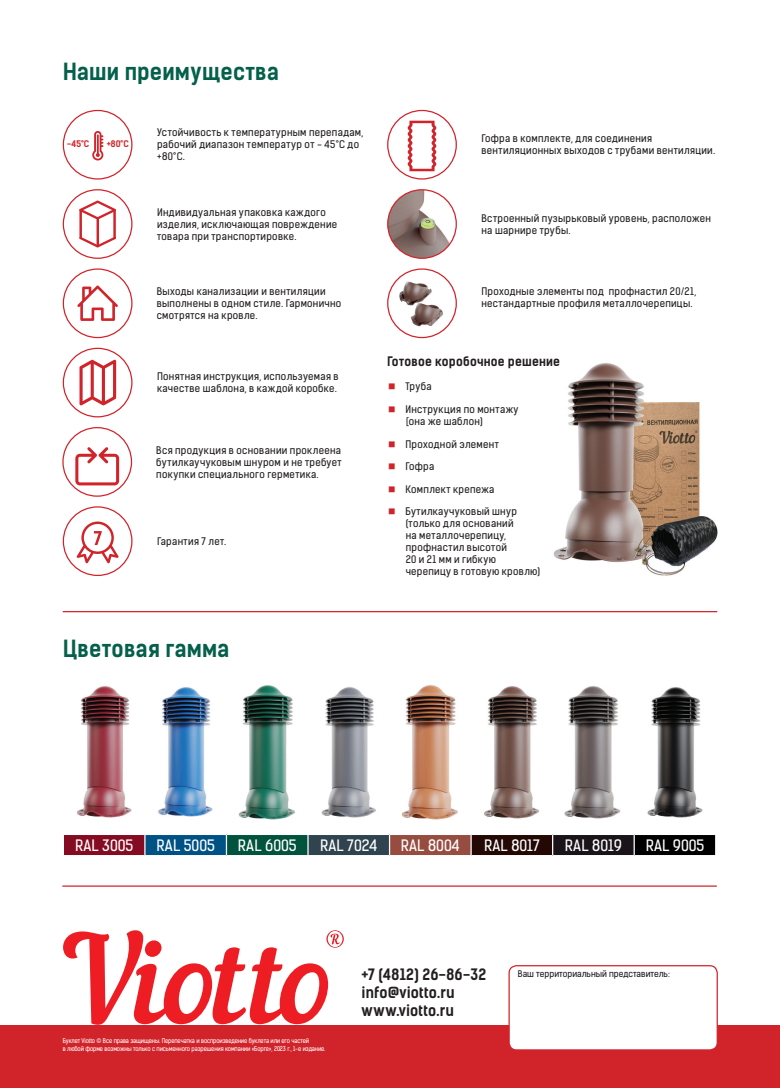
<style>
.page{position:relative;width:780px;height:1088px;background:#fff}
.page>*{position:absolute;margin:0;border:0;box-sizing:border-box;transform-origin:0 0}
.t1{font:22.5px "Kelson Sans Bold RU";letter-spacing:.015em;color:#045f4b}
.t2{font:15px "Kelson Sans Regular RU";color:#fff}
.t3{font:15px/18px "Kelson Sans Bold RU";letter-spacing:.005em;color:#231f20}
.t4{font:12.5px "Kelson Sans Bold RU";letter-spacing:.02em;color:#231f20}
.t5{font:10px/12px "Kelson Sans Regular RU";letter-spacing:.03em;color:#231f20}
.t6{font:8.75px "Kelson Sans Regular RU";color:#231f20}
.t7{font:8.75px "Kelson Sans Bold RU";color:#d1232a}
.t8{font:6.25px/7.5px "Kelson Sans Regular RU";letter-spacing:-.02em;color:#fff;scale:.95 1}
.s1{color:#d1232a}
</style>
<div class="page">
<svg style="left:63px;top:930px;width:281px;height:95px"></svg>
<img style="left:553px;top:363px;width:165px;height:213px">
<div style="left:63px;top:834px;width:82px;height:21px;background:#850b22"></div>
<div style="left:145px;top:834px;width:81px;height:21px;background:#005285"></div>
<div style="left:226px;top:834px;width:82px;height:21px;background:#01533d"></div>
<div style="left:308px;top:834px;width:81px;height:21px;background:#2f444f"></div>
<div style="left:389px;top:834px;width:82px;height:21px;background:#974c40"></div>
<div style="left:471px;top:834px;width:81px;height:21px;background:#230804"></div>
<div style="left:552px;top:834px;width:82px;height:21px;background:#1a141a"></div>
<div style="left:634px;top:834px;width:81px;height:21px;background:#000"></div>
<hr style="left:389px;top:834px;width:82px;height:1px;background:#fff">
<svg style="left:389px;top:835px;width:1px;height:20px"></svg>
<hr style="left:471px;top:834px;width:81px;height:1px;background:#fff">
<svg style="left:470px;top:835px;width:1px;height:20px"></svg>
<hr style="left:552px;top:834px;width:82px;height:1px;background:#fff">
<svg style="left:552px;top:835px;width:1px;height:20px"></svg>
<hr style="left:634px;top:834px;width:82px;height:1px;background:#fff">
<svg style="left:633px;top:835px;width:1px;height:20px"></svg>
<svg style="left:715px;top:835px;width:1px;height:20px"></svg>
<hr style="left:63px;top:834px;width:82px;height:1px;background:#fff">
<svg style="left:63px;top:835px;width:1px;height:20px"></svg>
<hr style="left:145px;top:834px;width:81px;height:1px;background:#fff">
<svg style="left:144px;top:835px;width:1px;height:20px"></svg>
<hr style="left:226px;top:834px;width:82px;height:1px;background:#fff">
<svg style="left:226px;top:835px;width:1px;height:20px"></svg>
<hr style="left:308px;top:834px;width:81px;height:1px;background:#fff">
<svg style="left:307px;top:835px;width:1px;height:20px"></svg>
<img style="left:77px;top:686px;width:55px;height:132px">
<img style="left:158px;top:687px;width:55px;height:130px">
<img style="left:238px;top:685px;width:57px;height:135px">
<img style="left:321px;top:687px;width:55px;height:131px">
<img style="left:401px;top:685px;width:57px;height:135px">
<img style="left:484px;top:686px;width:55px;height:133px">
<img style="left:564px;top:686px;width:57px;height:133px">
<img style="left:647px;top:687px;width:56px;height:131px">
<div style="left:63px;top:110px;width:69px;height:70px;border:1px solid #d1232a;border-radius:50%"></div>
<svg style="left:92px;top:131px;width:11px;height:29px"></svg>
<div style="left:63px;top:189px;width:69px;height:70px;border:1px solid #d1232a;border-radius:50%"></div>
<hr style="left:96px;top:217px;width:3px;height:30px;background:#d1232a">
<svg style="left:80px;top:200px;width:35px;height:20px"></svg>
<svg style="left:80px;top:237px;width:35px;height:10px"></svg>
<hr style="left:79px;top:209px;width:3px;height:30px;background:#d1232a">
<hr style="left:113px;top:209px;width:3px;height:30px;background:#d1232a">
<div style="left:63px;top:348px;width:69px;height:69px;border:1px solid #d1232a;border-radius:50%"></div>
<svg style="left:79px;top:360px;width:37px;height:45px"></svg>
<div style="left:63px;top:268px;width:69px;height:70px;border:1px solid #d1232a;border-radius:50%"></div>
<svg style="left:77px;top:285px;width:41px;height:36px"></svg>
<img style="left:388px;top:275px;width:68px;height:57px">
<div style="left:387px;top:268px;width:70px;height:70px;border:1px solid #d1232a;border-radius:50%"></div>
<img style="left:388px;top:190px;width:68px;height:68px;border-radius:34px">
<div style="left:387px;top:189px;width:70px;height:70px;border:1px solid #d1232a;border-radius:50%"></div>
<div style="left:63px;top:506px;width:69px;height:70px;border:1px solid #d1232a;border-radius:50%"></div>
<svg style="left:77px;top:521px;width:42px;height:42px"></svg>
<div style="left:62px;top:427px;width:70px;height:70px;border:1px solid #d1232a;border-radius:50%"></div>
<svg style="left:75px;top:447px;width:44px;height:38px"></svg>
<div style="left:387px;top:110px;width:70px;height:70px;border:1px solid #d1232a;border-radius:50%"></div>
<svg style="left:407px;top:121px;width:29px;height:50px"></svg>
<hr style="left:63px;top:611px;width:654px;height:1px;background:#d1232a">
<hr style="left:62px;top:885px;width:654px;height:2px;background:#d1232a">
<div style="left:0;top:1025px;width:780px;height:63px;background:#d1232a"></div>
<div style="left:509px;top:966px;width:208px;height:84px;background:#fff;border-radius:7px"></div>
<div style="left:508px;top:965px;width:209px;height:85px;border:1px solid #d1232a;border-radius:7px"></div>
<h1 class="t1" style="left:63px;top:57px;width:218px">Наши преимущества</h1>
<p class="t7" style="left:67px;top:138px;width:24px">-45°C</p>
<p class="t7" style="left:107px;top:138px;width:24px">+80°C</p>
<p class="t5" style="left:157px;top:127px;width:208px">Устойчивость к температурным перепадам, рабочий диапазон температур от - 45°С до +80°С.</p>
<p class="t5" style="left:157px;top:206px;width:182px">Индивидуальная упаковка каждого изделия, исключающая повреждение товара при транспортировке.</p>
<p class="t5" style="left:157px;top:285px;width:186px">Выходы канализации и вентиляции выполнены в одном стиле. Гармонично смотрятся на кровле.</p>
<p class="t5" style="left:157px;top:371px;width:183px">Понятная инструкция, используемая в качестве шаблона, в каждой коробке.</p>
<p class="t5" style="left:156px;top:444px;width:187px;text-align:justify">Вся продукция в основании проклеена бутилкаучуковым шнуром и не требует покупки специального герметика.</p>
<p class="t5" style="left:157px;top:535px;width:70px">Гарантия 7 лет.</p>
<h1 class="t1" style="left:63px;top:635px;width:168px">Цветовая гамма</h1>
<p class="t5" style="left:481px;top:133px;width:235px">Гофра в комплекте, для соединения вентиляционных выходов с трубами вентиляции.</p>
<p class="t5" style="left:481px;top:212px;width:231px">Встроенный пузырьковый уровень, расположен на шарнире трубы.</p>
<p class="t5" style="left:481px;top:285px;width:216px">Проходные элементы под профнастил 20/21, нестандартные профиля металлочерепицы.</p>
<p class="t4" style="left:387px;top:354px;width:174px">Готовое коробочное решение</p>
<p class="t5" style="left:388px;top:381px;width:45px"><span class="s1">■</span> Труба</p>
<p class="t5" style="left:406px;top:403px;width:114px;text-indent:-18px"><span class="s1">■</span> Инструкция по монтажу [она же шаблон)</p>
<p class="t5" style="left:388px;top:438px;width:112px"><span class="s1">■</span> Проходной элемент</p>
<p class="t5" style="left:388px;top:460px;width:48px"><span class="s1">■</span> Гофра</p>
<p class="t5" style="left:388px;top:483px;width:108px"><span class="s1">■</span> Комплект крепежа</p>
<p class="t5" style="left:406px;top:506px;width:136px;text-indent:-18px"><span class="s1">■</span> Бутилкаучуковый шнур (только для оснований<br>на металлочерепицу, профнастил высотой<br>20 и 21 мм и гибкую черепицу в готовую кровлю)</p>
<h2 class="t2" style="left:75px;top:836px;width:60px">RAL 3005</h2>
<h2 class="t2" style="left:157px;top:836px;width:60px">RAL 5005</h2>
<h2 class="t2" style="left:238px;top:836px;width:60px">RAL 6005</h2>
<h2 class="t2" style="left:320px;top:836px;width:59px">RAL 7024</h2>
<h2 class="t2" style="left:401px;top:836px;width:61px">RAL 8004</h2>
<h2 class="t2" style="left:484px;top:836px;width:57px">RAL 8017</h2>
<h2 class="t2" style="left:565px;top:836px;width:59px">RAL 8019</h2>
<h2 class="t2" style="left:645px;top:836px;width:60px">RAL 9005</h2>
<p class="t8" style="left:63px;top:1037px;width:278px">Буклет Viotto © Все права защищены. Перепечатка и воспроизведение буклета или его частей<br>в любой форме возможны только с письменного разрешения компании «Борге», 2023 г., 1-е издание.</p>
<h2 class="t3" style="left:361px;top:965px;width:126px">+7 (4812) 26-86-32 info@viotto.ru www.viotto.ru</h2>
<p class="t6" style="left:518px;top:968px;width:153px">Ваш территориальный представитель:</p>
</div>
